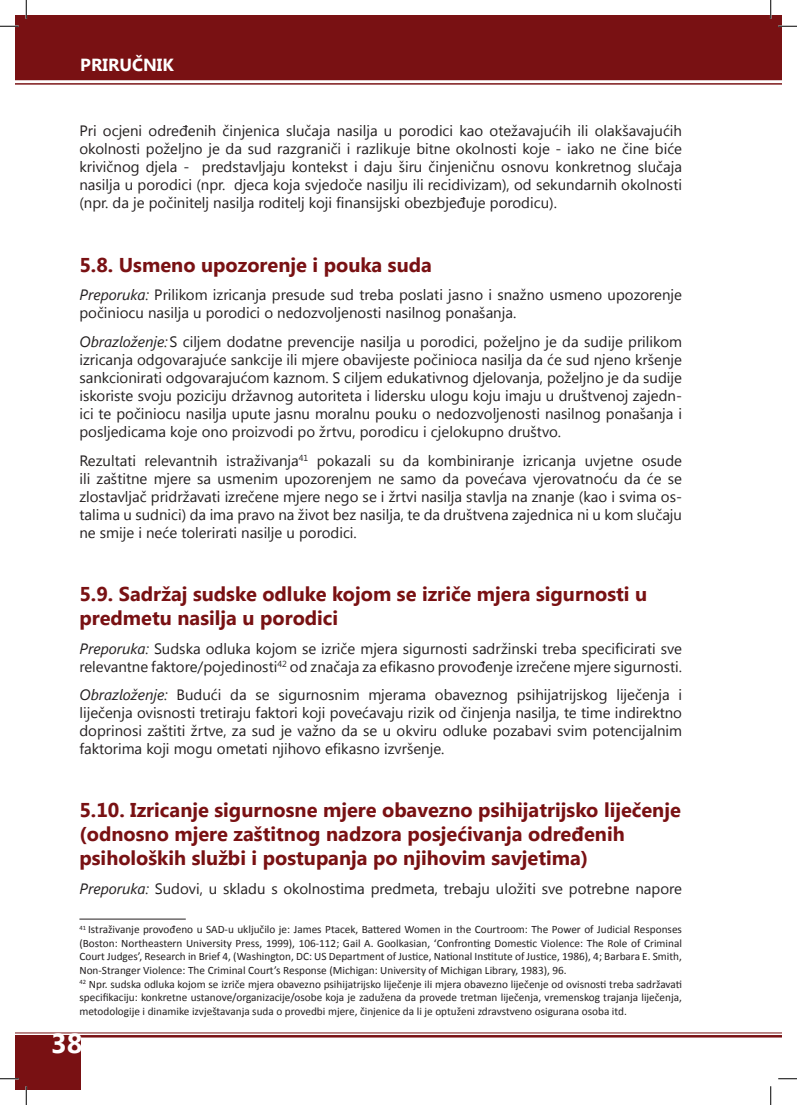
<style>
.page{position:relative;width:797px;height:1105px;background:#fff}
.page>*{position:absolute;margin:0;border:0;box-sizing:border-box;transform-origin:0 0}
.t1{font:700 27.5px "Segoe UI";color:#fff}
.Medjunaslov{font:700 20px/24px "Segoe UI";color:#791113}
.t2{font:700 17.5px "Segoe UI";color:#fff}
.Body_text{font:15px/18px "Segoe UI";color:#231f20;text-align:justify}
.Footnote_text{font:11.25px/13.5px "Calibri";color:#231f20;text-align:justify}
.s1{font-style:italic}
</style>
<div class="page">
<div style="left:16px;top:16px;width:765px;height:61px;background:#791113"></div>
<hr style="left:16px;top:76px;width:765px;height:4px;background:#791113">
<hr style="left:16px;top:83px;width:765px;height:2px;background:#791113">
<hr style="left:16px;top:1032px;width:765px;height:1px;background:#791113">
<hr style="left:16px;top:1035px;width:765px;height:2px;background:#791113">
<div style="left:16px;top:1035px;width:65px;height:54px;background:#791113"></div>
<hr style="left:79px;top:919px;width:107px;height:1px;background:#231f20">
<svg style="left:0;top:25px;width:19px;height:2px"></svg>
<svg style="left:778px;top:25px;width:19px;height:2px"></svg>
<svg style="left:0;top:1078px;width:19px;height:1px"></svg>
<svg style="left:778px;top:1078px;width:19px;height:1px"></svg>
<svg style="left:25px;top:0;width:2px;height:19px"></svg>
<svg style="left:25px;top:1086px;width:2px;height:19px"></svg>
<svg style="left:770px;top:0;width:1px;height:19px"></svg>
<svg style="left:770px;top:1086px;width:1px;height:19px"></svg>
<p class="t2" style="left:80px;top:53px;width:95px">PRIRUČNIK</p>
<p class="Body_text" style="left:79px;top:121px;width:604px">Pri ocjeni određenih činjenica slučaja nasilja u porodici kao otežavajućih ili olakšavajućih okolnosti poželjno je da sud razgraniči i razlikuje bitne okolnosti koje - iako ne čine biće krivičnog djela - predstavljaju kontekst i daju širu činjeničnu osnovu konkretnog slučaja nasilja u porodici (npr. djeca koja svjedoče nasilju ili recidivizam), od sekundarnih okolnosti (npr. da je počinitelj nasilja roditelj koji finansijski obezbjeđuje porodicu).</p>
<p class="Medjunaslov" style="left:79px;top:251px;width:354px">5.8. Usmeno upozorenje i pouka suda</p>
<p class="Body_text" style="left:79px;top:285px;width:604px"><span class="s1">Preporuka:</span> Prilikom izricanja presude sud treba poslati jasno i snažno usmeno upozorenje počiniocu nasilja u porodici o nedozvoljenosti nasilnog ponašanja.</p>
<p class="Body_text" style="left:79px;top:332px;width:604px"><span class="s1">Obrazloženje:</span>S ciljem dodatne prevencije nasilja u porodici, poželjno je da sudije prilikom izricanja odgovarajuće sankcije ili mjere obavijeste počinioca nasilja da će sud njeno kršenje sankcionirati odgovarajućom kaznom. S ciljem edukativnog djelovanja, poželjno je da sudije iskoriste svoju poziciju državnog autoriteta i lidersku ulogu koju imaju u društvenoj zajedn&shy;ici te počiniocu nasilja upute jasnu moralnu pouku o nedozvoljenosti nasilnog ponašanja i posljedicama koje ono proizvodi po žrtvu, porodicu i cjelokupno društvo.</p>
<p class="Body_text" style="left:79px;top:451px;width:604px">Rezultati relevantnih istraživanja<sup>41</sup> pokazali su da kombiniranje izricanja uvjetne osude ili zaštitne mjere sa usmenim upozorenjem ne samo da povećava vjerovatnoću da će se zlostavljač pridržavati izrečene mjere nego se i žrtvi nasilja stavlja na znanje (kao i svima os&shy;talima u sudnici) da ima pravo na život bez nasilja, te da društvena zajednica ni u kom slučaju ne smije i neće tolerirati nasilje u porodici.</p>
<p class="Medjunaslov" style="left:79px;top:581px;width:569px">5.9. Sadržaj sudske odluke kojom se izriče mjera sigurnosti u predmetu nasilja u porodici</p>
<p class="Body_text" style="left:79px;top:638px;width:604px"><span class="s1">Preporuka:</span> Sudska odluka kojom se izriče mjera sigurnosti sadržinski treba specificirati sve relevantne faktore/pojedinosti<sup>42</sup> od značaja za efikasno provođenje izrečene mjere sigurnosti.</p>
<p class="Body_text" style="left:79px;top:685px;width:604px"><span class="s1">Obrazloženje:</span> Budući da se sigurnosnim mjerama obaveznog psihijatrijskog liječenja i liječenja ovisnosti tretiraju faktori koji povećavaju rizik od činjenja nasilja, te time indirektno doprinosi zaštiti žrtve, za sud je važno da se u okviru odluke pozabavi svim potencijalnim faktorima koji mogu ometati njihovo efikasno izvršenje.</p>
<p class="Medjunaslov" style="left:79px;top:797px;width:603px">5.10. Izricanje sigurnosne mjere obavezno psihijatrijsko liječenje (odnosno mjere zaštitnog nadzora posjećivanja određenih psiholoških službi i postupanja po njihovim savjetima)</p>
<p class="Body_text" style="left:79px;top:879px;width:604px"><span class="s1">Preporuka:</span> Sudovi, u skladu s okolnostima predmeta, trebaju uložiti sve potrebne napore</p>
<p class="Footnote_text" style="left:79px;top:922px;width:604px"><sup>41</sup> Istraživanje provođeno u SAD-u uključilo je: James Ptacek, Battered Women in the Courtroom: The Power of Judicial Responses (Boston: Northeastern University Press, 1999), 106-112; Gail A. Goolkasian, ‘Confronting Domestic Violence: The Role of Criminal Court Judges’, Research in Brief 4, (Washington, DC: US Department of Justice, National Institute of Justice, 1986), 4; Barbara E. Smith, Non-Stranger Violence: The Criminal Court’s Response (Michigan: University of Michigan Library, 1983), 96.</p>
<p class="Footnote_text" style="left:79px;top:977px;width:604px"><sup>42</sup> Npr. sudska odluka kojom se izriče mjera obavezno psihijatrijsko liječenje ili mjera obavezno liječenje od ovisnosti treba sadržavati specifikaciju: konkretne ustanove/organizacije/osobe koja je zadužena da provede tretman liječenja, vremenskog trajanja liječenja, metodologije i dinamike izvještavanja suda o provedbi mjere, činjenice da li je optuženi zdravstveno osigurana osoba itd.</p>
<p class="t1" style="left:51px;top:1024px;width:33px">38</p>
</div>
